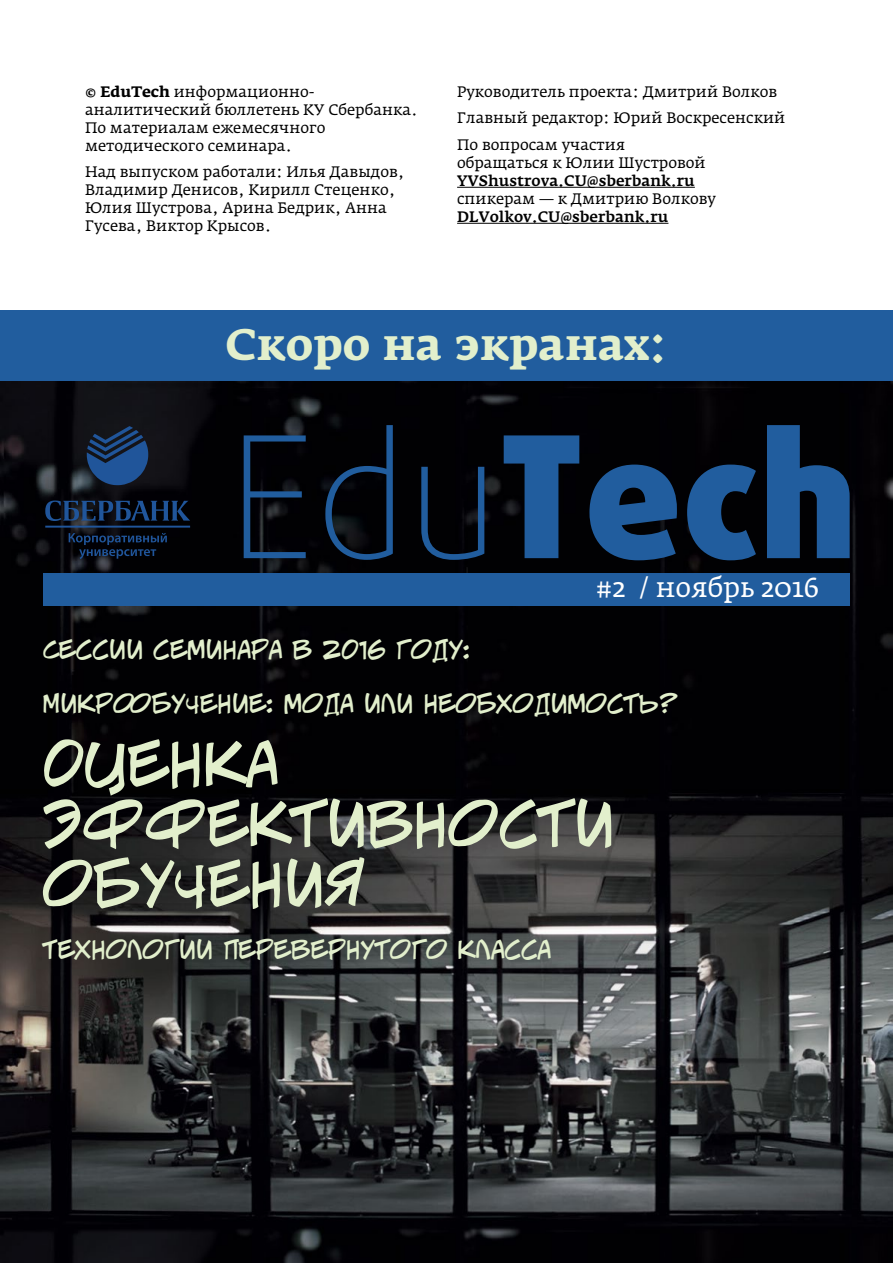
<style>
.page{position:relative;width:893px;height:1263px;background:#fff}
.page>*{position:absolute;margin:0;border:0;box-sizing:border-box;transform-origin:0 0}
.t1{font:900 169.5px "Daxline Cyr";color:#215d9e}
.t2{font:57px/60px "BOM Gcom Jeff Campbell";letter-spacing:.01em;color:#e2efcc}
.t3{font:700 43.5px "Fedra Serif A Pro";color:#e2efcc}
.t4{font:27px "Fedra Serif A Pro";color:#fff}
.t5{font:24px "BOM Gcom Jeff Campbell";letter-spacing:.01em;color:#e2efcc}
.t6{font:15px/18px "Fedra Serif A Pro";color:#000}
.t7{font:500 15px "Fedra Serif A Pro";color:#000}
.s1{font-weight:700}
.s2{font-weight:100}
</style>
<div class="page">
<img style="left:0;top:381px;width:893px;height:882px">
<div style="left:0;top:310px;width:893px;height:71px;background:#215d9e"></div>
<hr style="left:457px;top:187px;width:238px;height:1px;background:#000">
<hr style="left:457px;top:223px;width:211px;height:1px;background:#000">
<svg style="left:87px;top:426px;width:61px;height:59px;background:#1b3a64"></svg>
<svg style="left:45px;top:500px;width:145px;height:59px;background:#0c192c"></svg>
<div style="left:43px;top:573px;width:807px;height:32px;background:#215d9e"></div>
<p class="t6" style="left:85px;top:82px;width:334px"><span class="s1">© EduTech</span> информационно&shy;аналитический бюллетень КУ Сбербанка.<br>По материалам ежемесячного методического семинара.</p>
<p class="t6" style="left:85px;top:163px;width:321px">Над выпуском работали: Илья Давыдов, Владимир Денисов, Кирилл Стеценко, Юлия Шустрова, Арина Бедрик, Анна Гусева, Виктор Крысов.</p>
<p class="t6" style="left:457px;top:78px;width:330px;line-height:26.5px">Руководитель проекта: Дмитрий Волков<br>Главный редактор: Юрий Воскресенский<br>По вопросам участия</p>
<p class="t6" style="left:457px;top:153px;width:250px">обращаться к Юлии Шустровой</p>
<p class="t7" style="left:457px;top:171px;width:239px">YVShustrova.CU@sberbank.ru</p>
<p class="t6" style="left:457px;top:189px;width:261px">спикерам — к Дмитрию Волкову</p>
<p class="t7" style="left:457px;top:207px;width:213px">DLVolkov.CU@sberbank.ru</p>
<h3 class="t3" style="left:225px;top:318px;width:444px">Скоро на экранах:</h3>
<h1 class="t1" style="left:228px;top:391px;width:631px"><span class="s2">Edu</span>Tech</h1>
<h3 class="t4" style="left:596px;top:570px;width:225px">#2 / ноябрь 2016</h3>
<h3 class="t5" style="left:43px;top:635px;width:429px">Сессии семинара в 2016 году:</h3>
<h3 class="t5" style="left:43px;top:689px;width:634px">Микрообучение: мода или необходимость?</h3>
<h2 class="t2" style="left:43px;top:735px;width:573px">Оценка эффективности обучения</h2>
<h3 class="t5" style="left:43px;top:936px;width:510px">Технологии перевернутого класса</h3>
</div>
